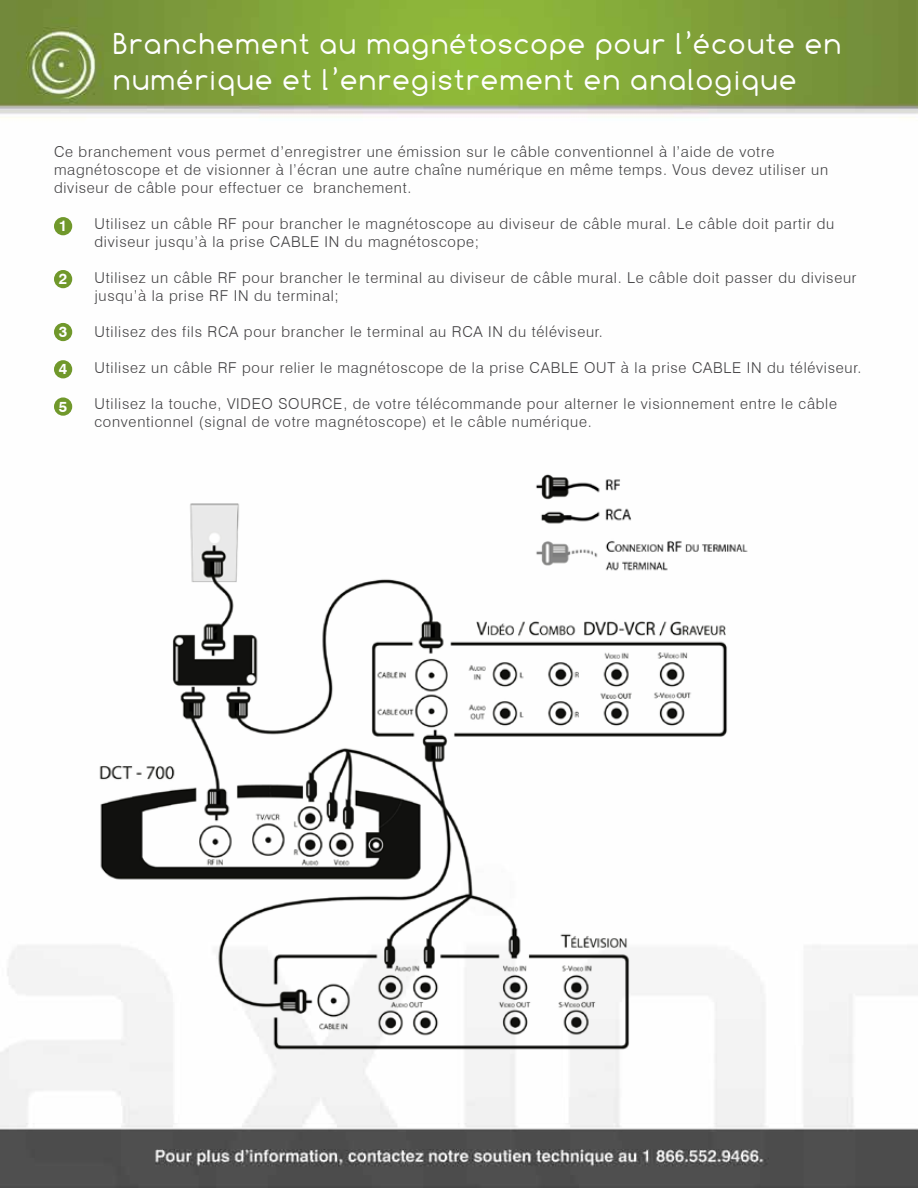
<style>
.page{position:relative;width:918px;height:1188px;background:#fff}
.page>*{position:absolute;margin:0;border:0;box-sizing:border-box;transform-origin:0 0}
.t1{font:30px/36px "Comfortaa";letter-spacing:.05em;color:#fff}
.t2{font:300 15px/18px "Swiss 721 BT";letter-spacing:.05em;color:#414042}
.t3{font:700 15px "Swiss 721 BT";color:#fff}
</style>
<div class="page">
<img style="left:0;top:0;width:918px;height:1188px">
<img style="left:93px;top:463px;width:659px;height:590px">
<div style="left:54px;top:217px;width:18px;height:18px;background:#70982b;border-radius:50%"></div>
<div style="left:54px;top:270px;width:18px;height:18px;background:#70982b;border-radius:50%"></div>
<div style="left:54px;top:323px;width:18px;height:18px;background:#70982b;border-radius:50%"></div>
<div style="left:54px;top:360px;width:18px;height:18px;background:#70982b;border-radius:50%"></div>
<div style="left:54px;top:397px;width:18px;height:19px;background:#70982b;border-radius:50%"></div>
<h1 class="t1" style="left:113px;top:26px;width:730px">Branchement au magnétoscope pour l’écoute en numérique et l’enregistrement en analogique</h1>
<p class="t2" style="left:54px;top:143px;width:776px">Ce branchement vous permet d’enregistrer une émission sur le câble conventionnel à l’aide de votre magnétoscope et de visionner à l’écran une autre chaîne numérique en même temps. Vous devez utiliser un diviseur de câble pour effectuer ce branchement.</p>
<p class="t2" style="left:94px;top:215px;width:741px">Utilisez un câble RF pour brancher le magnétoscope au diviseur de câble mural. Le câble doit partir du diviseur jusqu’à la prise CABLE IN du magnétoscope;</p>
<p class="t2" style="left:95px;top:269px;width:764px">Utilisez un câble RF pour brancher le terminal au diviseur de câble mural. Le câble doit passer du diviseur jusqu’à la prise RF IN du terminal;</p>
<p class="t2" style="left:95px;top:323px;width:510px">Utilisez des fils RCA pour brancher le terminal au RCA IN du téléviseur.</p>
<p class="t2" style="left:95px;top:359px;width:768px">Utilisez un câble RF pour relier le magnétoscope de la prise CABLE OUT à la prise CABLE IN du téléviseur.</p>
<p class="t2" style="left:95px;top:395px;width:744px">Utilisez la touche, VIDEO SOURCE, de votre télécommande pour alterner le visionnement entre le câble conventionnel (signal de votre magnétoscope) et le câble numérique.</p>
<p class="t3" style="left:59px;top:217px;width:10px">1</p>
<p class="t3" style="left:59px;top:270px;width:10px">2</p>
<p class="t3" style="left:59px;top:323px;width:10px">3</p>
<p class="t3" style="left:59px;top:360px;width:10px">4</p>
<p class="t3" style="left:59px;top:397px;width:10px">5</p>
</div>
